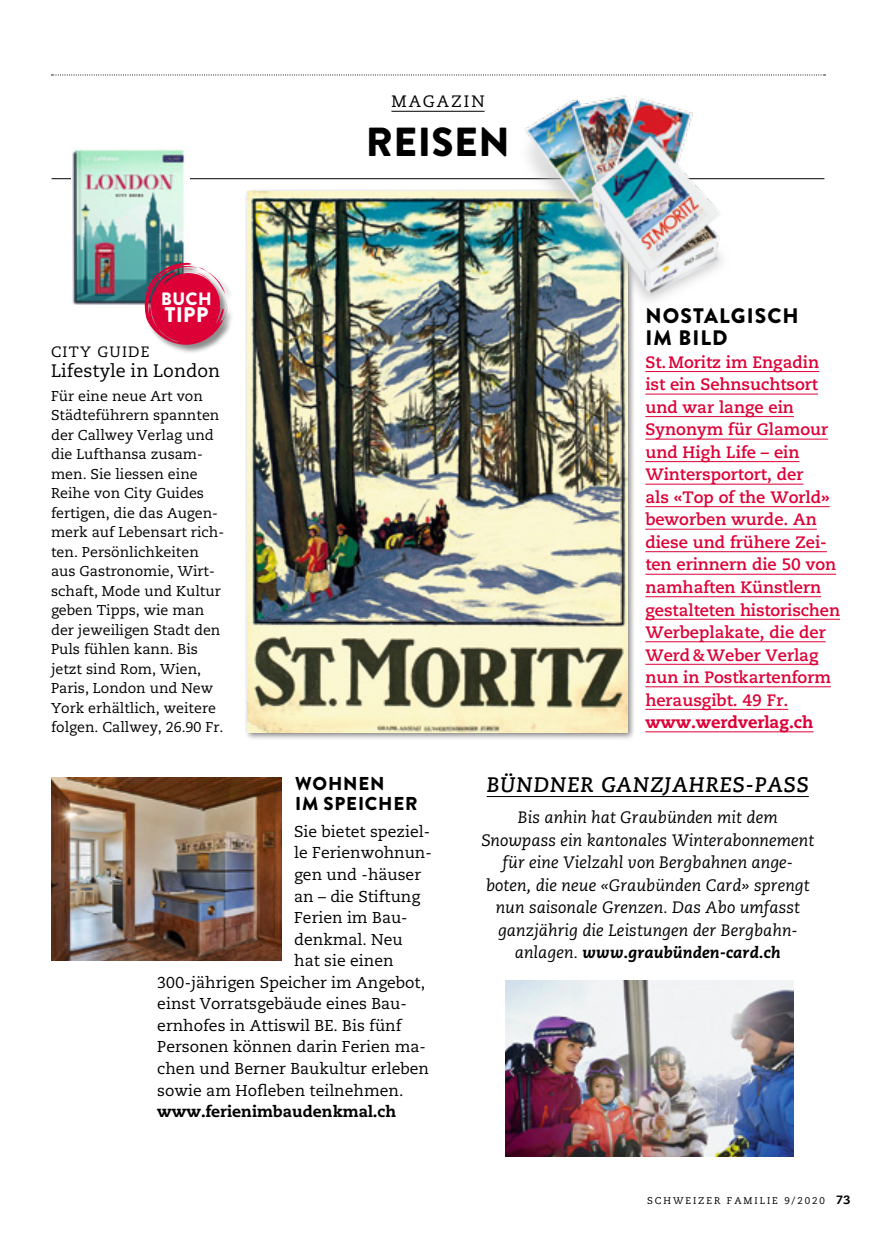
<style>
.page{position:relative;width:893px;height:1234px;background:#fff}
.page>*{position:absolute;margin:0;border:0;box-sizing:border-box;transform-origin:0 0}
.MAGAZIN_Rubriktitel{font:900 40.5px "Brandon Grotesque";letter-spacing:.01em;color:#000}
.t1{font:900 21.15px "Brandon Text";color:#fff}
.MAGAZIN_Titel_Caeci{font:italic 700 21px "Caecilia";letter-spacing:.045em;color:#000}
.MAGAZIN_Titel_Versal{font:900 21px/22.5px "Brandon Grotesque";letter-spacing:.05em;color:#000}
.MAGAZIN_Titel_Caecil{font:900 18.6px/20.1px "Brandon Grotesque";letter-spacing:.04em;color:#000}
.MAGAZIN_Titel_Caecil-2{font:18px "Caecilia";letter-spacing:.005em;color:#000}
.t2{font:900 17.85px "Brandon Text";color:#fff}
.MAGAZIN_Text_CaeciFe{font:700 16.5px/22.5px "Caecilia";color:#dd0037}
.MAGAZIN_Titel_Caeci-2{font:italic 16.5px/22.5px "Caecilia";letter-spacing:.005em;color:#000;text-align:center}
.SPITZTITEL_Caeci_11p{font:16.5px "Caecilia";letter-spacing:.125em;color:#000}
.MAGAZIN_Text_Caeci_9{font:15.75px "Caecilia";color:#000}
.MAGAZIN_Titel_Caeci-3{font:italic 800 15.75px "Caecilia";letter-spacing:.005em;color:#000}
.MAGAZIN_Text_Caeci_9-2{font:800 15.75px "Caecilia";color:#000}
.MAGAZIN_Titel_Versal-2{font:15px "Caecilia";letter-spacing:.085em;color:#000}
.MAGAZIN_Text_Caeci_9-3{font:14.25px/19.5px "Caecilia";color:#000}
.PAGINA_8pt_Zahl_x08{font:800 12px "Caecilia";color:#000}
.PAGINA_6_5pt_Text_x0{font:9.75px "Caecilia";letter-spacing:.2em;color:#000}
.s1{font-weight:800}
.s2{font-weight:400;font-size:16.5px}
</style>
<div class="page">
<hr style="left:52px;top:178px;width:772px;height:1px;background:#000">
<div style="left:244px;top:188px;width:392px;height:552px;background:#000;opacity:.5"></div>
<img style="left:248px;top:191px;width:380px;height:541px">
<img style="left:71px;top:149px;width:118px;height:156px">
<img style="left:506px;top:980px;width:287px;height:176px">
<img style="left:51px;top:777px;width:230px;height:183px">
<svg style="left:52px;top:74px;width:773px;height:1px"></svg>
<img style="left:514px;top:95px;width:216px;height:215px">
<hr style="left:487px;top:796px;width:322px;height:1px;background:#000">
<hr style="left:645px;top:371px;width:174px;height:1px;background:#dd0037">
<hr style="left:645px;top:393px;width:173px;height:1px;background:#dd0037">
<hr style="left:645px;top:416px;width:149px;height:1px;background:#dd0037">
<hr style="left:645px;top:438px;width:183px;height:1px;background:#dd0037">
<hr style="left:645px;top:461px;width:154px;height:1px;background:#dd0037">
<hr style="left:645px;top:483px;width:158px;height:1px;background:#dd0037">
<hr style="left:645px;top:506px;width:185px;height:1px;background:#dd0037">
<hr style="left:645px;top:528px;width:172px;height:1px;background:#dd0037">
<hr style="left:645px;top:551px;width:182px;height:1px;background:#dd0037">
<hr style="left:645px;top:573px;width:191px;height:1px;background:#dd0037">
<hr style="left:645px;top:596px;width:176px;height:1px;background:#dd0037">
<hr style="left:645px;top:618px;width:195px;height:1px;background:#dd0037">
<hr style="left:645px;top:641px;width:181px;height:1px;background:#dd0037">
<hr style="left:645px;top:663px;width:173px;height:1px;background:#dd0037">
<hr style="left:645px;top:686px;width:186px;height:1px;background:#dd0037">
<hr style="left:645px;top:708px;width:143px;height:1px;background:#dd0037">
<hr style="left:645px;top:731px;width:168px;height:1px;background:#dd0037">
<div style="left:144px;top:262px;width:92px;height:92px;background:#000;opacity:.45"></div>
<svg style="left:144px;top:263px;width:84px;height:84px;background:#ce4669"></svg>
<hr style="left:391px;top:111px;width:94px;height:1px;background:#000">
<p class="t2" style="left:161px;top:286px;width:52px">BUCH</p>
<p class="t1" style="left:164px;top:300px;width:46px">TIPP</p>
<p class="MAGAZIN_Titel_Versal-2" style="left:51px;top:343px;width:100px">CITY GUIDE</p>
<p class="MAGAZIN_Titel_Caecil-2" style="left:51px;top:360px;width:171px">Lifestyle in London</p>
<p class="MAGAZIN_Text_Caeci_9-3" style="left:51px;top:386px;width:175px">Für eine neue Art von<br>Städteführern spannten der Callwey Verlag und die Lufthansa zusam&shy;men. Sie liessen eine<br>Reihe von City Guides fertigen, die das Augen&shy;merk auf Lebensart rich&shy;ten. Persönlichkeiten aus Gastronomie, Wirt&shy;schaft, Mode und Kultur geben Tipps, wie man der jeweiligen Stadt den<br>Puls fühlen kann. Bis jetzt sind Rom, Wien,<br>Paris, London und New<br>York erhältlich, weitere folgen. Callwey, 26.90 Fr.</p>
<p class="SPITZTITEL_Caeci_11p" style="left:391px;top:91px;width:95px">MAGAZIN</p>
<p class="MAGAZIN_Rubriktitel" style="left:366px;top:114px;width:145px">REISEN</p>
<p class="MAGAZIN_Titel_Versal" style="left:645px;top:304px;width:155px">NOSTALGISCH<br>IM BILD</p>
<p class="MAGAZIN_Text_CaeciFe" style="left:645px;top:351px;width:196px">St.Moritz im Engadin ist ein Sehnsuchtsort und war lange ein<br>Synonym für Glamour und High Life – ein<br>Wintersportort, der<br>als «Top of the World» beworben wurde. An diese und frühere Zei&shy;ten erinnern die 50 von namhaften Künstlern gestalteten historischen<br>Werbeplakate, die der<br>Werd&amp;Weber Verlag nun in Postkartenform herausgibt. 49 Fr. <span class="s1">www.werdverlag.ch</span></p>
<p class="MAGAZIN_Titel_Caecil" style="left:295px;top:773px;width:124px">WOHNEN<br>IM SPEICHER</p>
<p class="MAGAZIN_Text_Caeci_9" style="left:294px;top:822px;width:137px">Sie bietet speziel-</p>
<p class="MAGAZIN_Text_Caeci_9" style="left:294px;top:843px;width:139px">le Ferienwohnun-</p>
<p class="MAGAZIN_Text_Caeci_9" style="left:294px;top:865px;width:128px">gen und -häuser</p>
<p class="MAGAZIN_Text_Caeci_9" style="left:294px;top:886px;width:127px">an – die Stiftung</p>
<p class="MAGAZIN_Text_Caeci_9" style="left:294px;top:908px;width:115px">Ferien im Bau-</p>
<p class="MAGAZIN_Text_Caeci_9" style="left:294px;top:929px;width:110px">denkmal. Neu</p>
<p class="MAGAZIN_Text_Caeci_9" style="left:294px;top:951px;width:101px">hat sie einen</p>
<p class="MAGAZIN_Text_Caeci_9" style="left:157px;top:973px;width:269px">300-jährigen Speicher im Angebot,</p>
<p class="MAGAZIN_Text_Caeci_9" style="left:157px;top:994px;width:251px">einst Vorratsgebäude eines Bau-</p>
<p class="MAGAZIN_Text_Caeci_9" style="left:157px;top:1016px;width:246px">ernhofes in Attiswil BE. Bis fünf</p>
<p class="MAGAZIN_Text_Caeci_9" style="left:157px;top:1037px;width:270px">Personen können darin Ferien ma-</p>
<p class="MAGAZIN_Text_Caeci_9" style="left:157px;top:1059px;width:273px">chen und Berner Baukultur erleben</p>
<p class="MAGAZIN_Text_Caeci_9" style="left:157px;top:1080px;width:248px">sowie am Hofleben teilnehmen.</p>
<p class="MAGAZIN_Text_Caeci_9-2" style="left:157px;top:1101px;width:240px">www.ferienimbaudenkmal.ch</p>
<p class="MAGAZIN_Titel_Caeci" style="left:487px;top:772px;width:324px">BÜNDNER GANZJAHRES-PASS</p>
<p class="MAGAZIN_Titel_Caeci-2" style="left:481px;top:806px;width:334px">Bis anhin hat Graubünden mit dem Snowpass ein kantonales Winterabonnement für eine Vielzahl von Bergbahnen ange&shy;boten, die neue «Graubünden Card» sprengt nun saisonale Grenzen. Das Abo umfasst ganzjährig die Leistungen der Bergbahn-</p>
<p class="MAGAZIN_Titel_Caeci-3" style="left:515px;top:943px;width:267px"><span class="s2">anlagen.</span> www.graubünden-card.ch</p>
<p class="PAGINA_6_5pt_Text_x0" style="left:647px;top:1194px;width:179px">SCHWEIZER FAMILIE 9/2020</p>
<p class="PAGINA_8pt_Zahl_x08" style="left:836px;top:1192px;width:16px">73</p>
</div>
